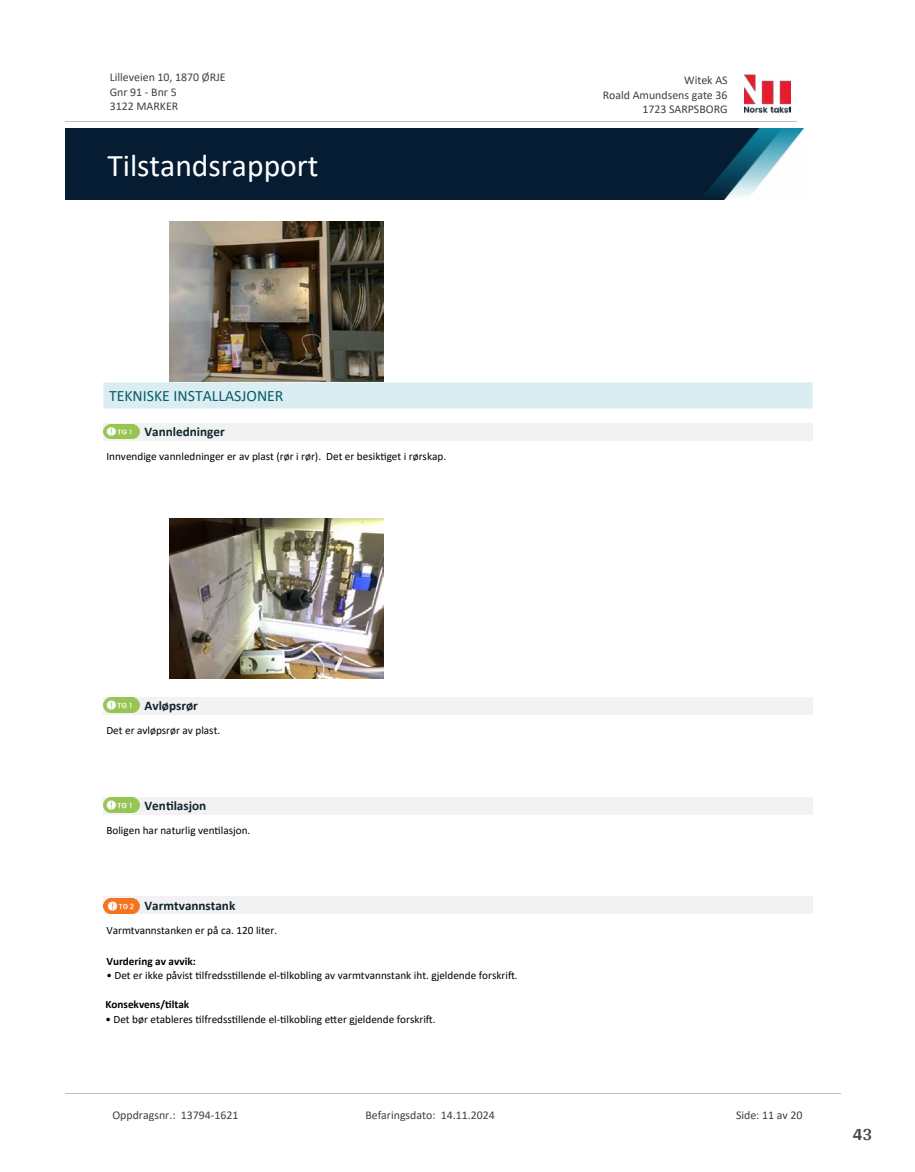
<style>
.page{position:relative;width:915px;height:1172px;background:#fff}
.page>*{position:absolute;margin:0;border:0;box-sizing:border-box;transform-origin:0 0}
.t1{font:31.65px "Calibri";color:#fff}
.t2{font:700 18px "Arya";color:#414749}
.t3{font:15.75px "Calibri";color:#065c69}
.t4{font:700 13.2px "Calibri";color:#0f252c}
.t5{font:11.85px/14.5px "Calibri";color:#404040}
.t6{font:11.25px "Calibri";color:#000}
.t7{font:700 11.25px "Calibri";color:#000}
</style>
<div class="page">
<img style="left:170px;top:222px;width:213px;height:160px">
<div style="left:104px;top:382px;width:708px;height:27px;background:#daeef2"></div>
<hr style="left:104px;top:382px;width:708px;height:1px;background:#eaf5f7">
<hr style="left:104px;top:409px;width:708px;height:1px;background:#eaf5f7">
<div style="left:104px;top:423px;width:708px;height:17px;background:#f2f2f2"></div>
<img style="left:104px;top:424px;width:35px;height:15px">
<img style="left:170px;top:519px;width:213px;height:160px">
<div style="left:104px;top:697px;width:708px;height:17px;background:#f2f2f2"></div>
<svg style="left:107px;top:697px;width:29px;height:16px"></svg>
<img style="left:104px;top:698px;width:35px;height:14px">
<div style="left:104px;top:797px;width:708px;height:17px;background:#f2f2f2"></div>
<svg style="left:107px;top:812px;width:29px;height:1px"></svg>
<img style="left:104px;top:797px;width:35px;height:15px">
<div style="left:104px;top:897px;width:708px;height:17px;background:#f2f2f2"></div>
<svg style="left:107px;top:913px;width:29px;height:1px"></svg>
<img style="left:104px;top:898px;width:35px;height:15px">
<img style="left:744px;top:74px;width:46px;height:40px">
<hr style="left:65px;top:121px;width:731px;height:1px;background:#c0c0c0">
<img style="left:65px;top:129px;width:738px;height:71px">
<hr style="left:65px;top:1093px;width:775px;height:1px;background:#c0c0c0">
<p class="t5" style="left:110px;top:70px;width:117px">Lilleveien 10, 1870 ØRJE<br>Gnr 91 - Bnr 5<br>3122 MARKER</p>
<p class="t5" style="left:684px;top:73px;width:45px">Witek AS</p>
<p class="t5" style="left:602px;top:87px;width:126px">Roald Amundsens gate 36</p>
<p class="t5" style="left:642px;top:102px;width:87px">1723 SARPSBORG</p>
<h1 class="t1" style="left:107px;top:143px;width:213px">Tilstandsrapport</h1>
<h3 class="t3" style="left:109px;top:384px;width:176px">TEKNISKE INSTALLASJONER</h3>
<p class="t4" style="left:144px;top:422px;width:82px">Vannledninger</p>
<p class="t6" style="left:106px;top:448px;width:341px">Innvendige vannledninger er av plast (rør i rør). Det er besik琀椀get i rørskap.</p>
<p class="t4" style="left:144px;top:696px;width:55px">Avløpsrør</p>
<p class="t6" style="left:106px;top:722px;width:115px">Det er avløpsrør av plast.</p>
<p class="t4" style="left:144px;top:796px;width:63px">Ven琀椀lasjon</p>
<p class="t6" style="left:106px;top:822px;width:145px">Boligen har naturlig ven琀椀lasjon.</p>
<p class="t4" style="left:144px;top:896px;width:92px">Varmtvannstank</p>
<p class="t6" style="left:106px;top:922px;width:172px">Varmtvannstanken er på ca. 120 liter.</p>
<p class="t7" style="left:106px;top:953px;width:91px">Vurdering av avvik:</p>
<p class="t6" style="left:106px;top:967px;width:412px">• Det er ikke påvist 琀椀lfredss琀椀llende el-琀椀lkobling av varmtvannstank iht. gjeldende forskri昀琀.</p>
<p class="t7" style="left:105px;top:996px;width:85px">Konsekvens/琀椀ltak</p>
<p class="t6" style="left:105px;top:1011px;width:331px">• Det bør etableres 琀椀lfredss琀椀llende el-琀椀lkobling e琀琀er gjeldende forskri昀琀.</p>
<p class="t5" style="left:112px;top:1107px;width:127px">Oppdragsnr.: 13794-1621</p>
<p class="t5" style="left:365px;top:1107px;width:131px">Befaringsdato: 14.11.2024</p>
<p class="t5" style="left:735px;top:1107px;width:68px">Side: 11 av 20</p>
<h2 class="t2" style="left:852px;top:1123px;width:21px">43</h2>
</div>
